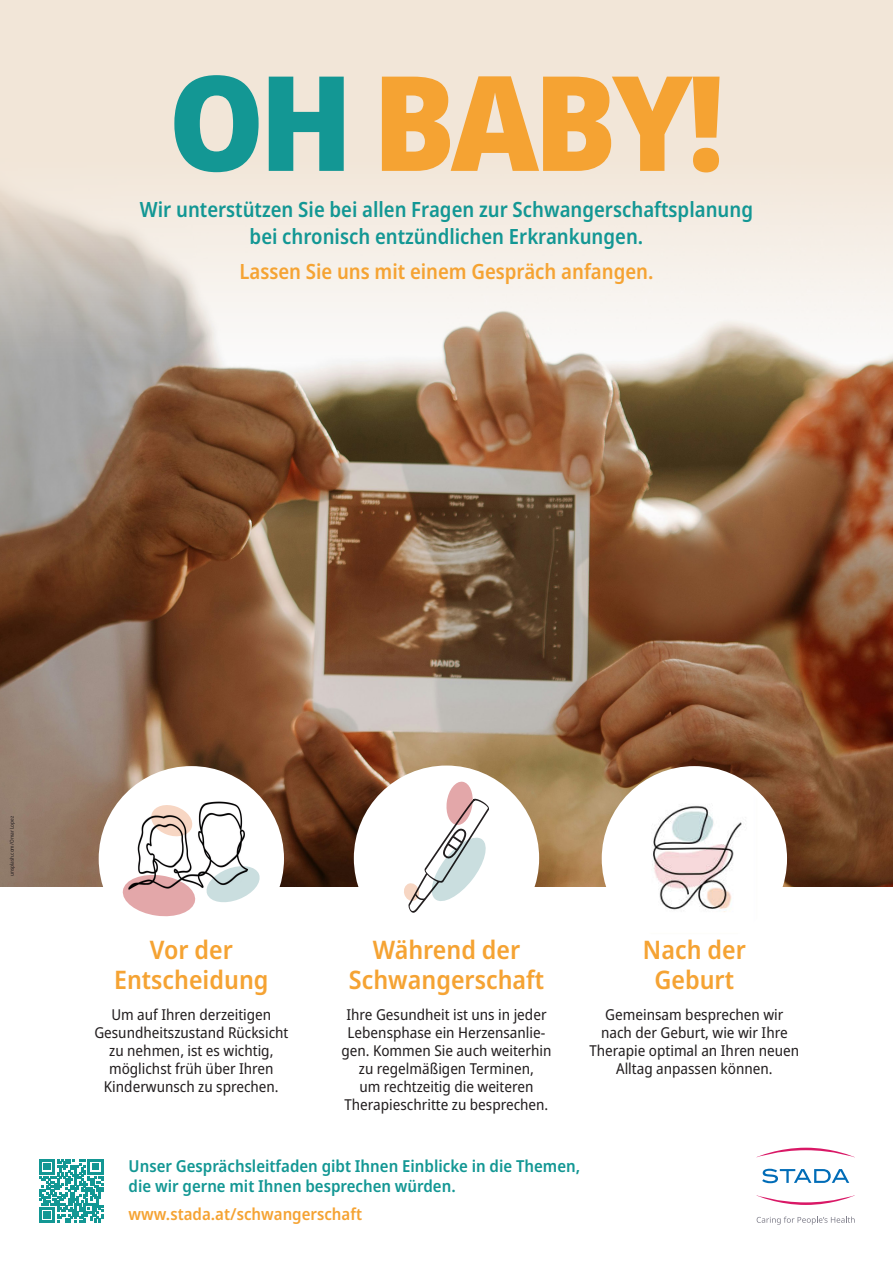
<style>
.page{position:relative;width:893px;height:1263px;background:#fff}
.page>*{position:absolute;margin:0;border:0;box-sizing:border-box;transform-origin:0 0}
.t1{font:900 semi-condensed 132px "Noto Sans";letter-spacing:-.04em;color:#f5a333}
.t2{font:600 semi-condensed 25.5px/30.6px "Noto Sans";color:#f5a333;text-align:center}
.t3{font:600 semi-condensed 21px/27px "Noto Sans";color:#139794;text-align:center}
.t4{font:600 semi-condensed 21px "Noto Sans";color:#f5a333}
.t5{font:600 semi-condensed 16.5px/19.8px "Noto Sans";color:#139794}
.t6{font:600 semi-condensed 16.5px "Noto Sans";color:#f5a333}
.t7{font:semi-condensed 15px/18px "Noto Sans";color:#231f20;text-align:center}
.t8{font:semi-condensed 5.25px "Noto Sans";color:#231f20}
.s1{color:#139794}
</style>
<div class="page">
<div style="left:0;top:0;width:893px;height:887px;background:#f2e6d8"></div>
<img style="left:0;top:193px;width:893px;height:694px">
<div style="left:357px;top:768px;width:179px;height:180px;background:#fff;border-radius:50%"></div>
<div style="left:354px;top:765px;width:185px;height:186px;border:6px solid #fff;border-radius:50%"></div>
<div style="left:605px;top:769px;width:179px;height:179px;background:#fff;border-radius:50%"></div>
<img style="left:631px;top:777px;width:126px;height:135px">
<div style="left:602px;top:766px;width:185px;height:185px;border:6px solid #fff;border-radius:50%"></div>
<div style="left:102px;top:769px;width:179px;height:179px;background:#fff;border-radius:50%"></div>
<div style="left:99px;top:766px;width:185px;height:185px;border:6px solid #fff;border-radius:50%"></div>
<svg style="left:757px;top:1148px;width:97px;height:9px"></svg>
<svg style="left:756px;top:1195px;width:99px;height:10px"></svg>
<svg style="left:762px;top:1169px;width:87px;height:14px"></svg>
<svg style="left:757px;top:1216px;width:98px;height:9px"></svg>
<svg style="left:121px;top:895px;width:75px;height:23px"></svg>
<svg style="left:208px;top:867px;width:52px;height:35px"></svg>
<img style="left:120px;top:800px;width:131px;height:95px">
<svg style="left:403px;top:781px;width:87px;height:132px"></svg>
<svg style="left:39px;top:1159px;width:64px;height:64px"></svg>
<h1 class="t1" style="left:168px;top:23px;width:558px"><span class="s1">OH</span> BABY!</h1>
<h3 class="t3" style="left:140px;top:196px;width:615px">Wir unterstützen Sie bei allen Fragen zur Schwangerschaftsplanung bei chronisch entzündlichen Erkrankungen.</h3>
<h3 class="t4" style="left:239px;top:257px;width:416px">Lassen Sie uns mit einem Gespräch anfangen.</h3>
<p class="t8" style="left:8px;top:876px;width:61px;rotate:-90deg">unsplash.com/Omar Lopez</p>
<h2 class="t2" style="left:114px;top:935px;width:156px">Vor der<br>Entscheidung</h2>
<p class="t7" style="left:94px;top:1006px;width:196px">Um auf Ihren derzeitigen<br>Gesundheitszustand Rücksicht zu nehmen, ist es wichtig, möglichst früh über Ihren<br>Kinderwunsch zu sprechen.</p>
<h2 class="t2" style="left:349px;top:935px;width:197px">Während der<br>Schwangerschaft</h2>
<p class="t7" style="left:341px;top:1006px;width:212px">Ihre Gesundheit ist uns in jeder<br>Lebensphase ein Herzensanlie&shy;gen. Kommen Sie auch weiterhin zu regelmäßigen Terminen,<br>um rechtzeitig die weiteren<br>Therapieschritte zu besprechen.</p>
<h2 class="t2" style="left:643px;top:935px;width:104px">Nach der<br>Geburt</h2>
<p class="t7" style="left:589px;top:1006px;width:211px">Gemeinsam besprechen wir nach der Geburt, wie wir Ihre<br>Therapie optimal an Ihren neuen<br>Alltag anpassen können.</p>
<p class="t5" style="left:129px;top:1157px;width:453px">Unser Gesprächsleitfaden gibt Ihnen Einblicke in die Themen, die wir gerne mit Ihnen besprechen würden.</p>
<p class="t6" style="left:129px;top:1203px;width:235px">www.stada.at/schwangerschaft</p>
</div>
